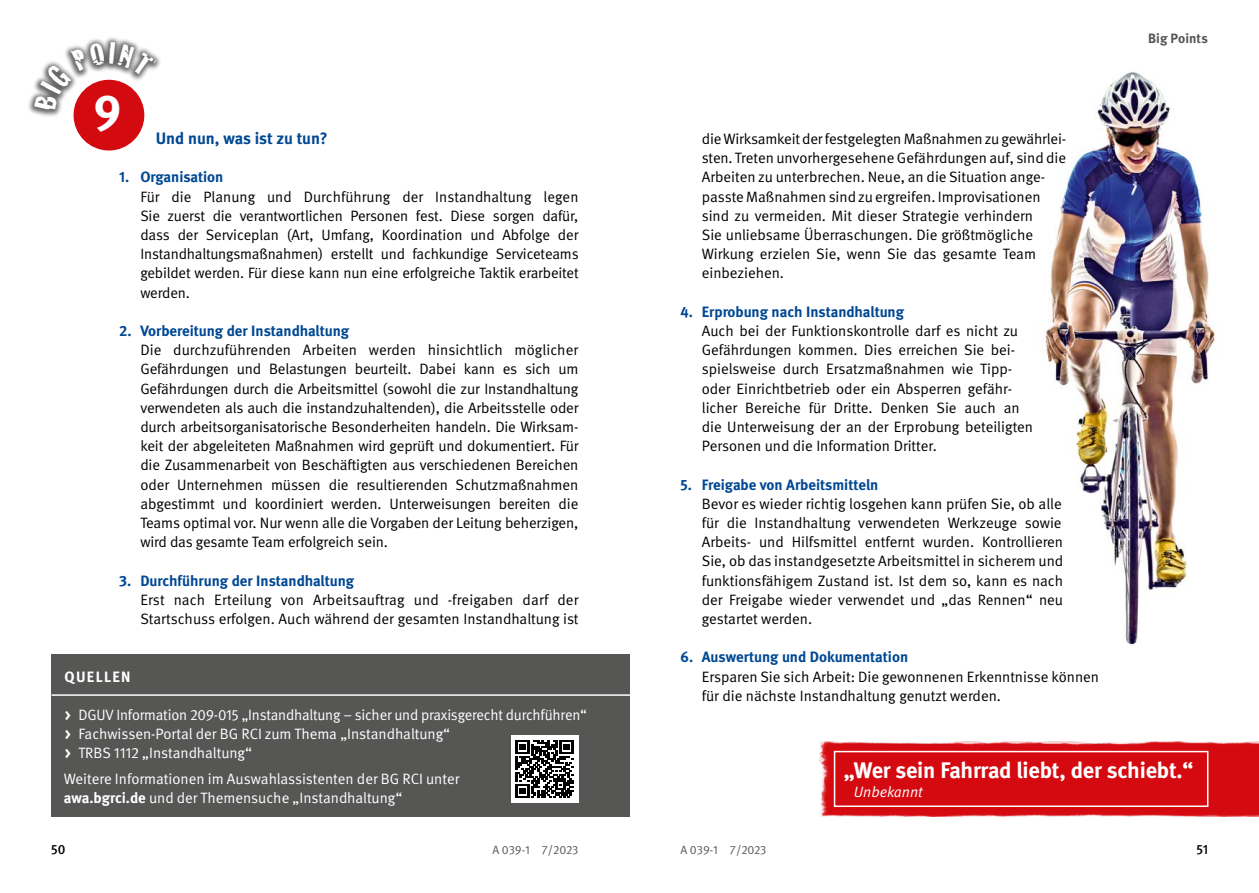
<style>
.page{position:relative;width:1259px;height:893px;background:#fff}
.page>*{position:absolute;margin:0;border:0;box-sizing:border-box;transform-origin:0 0}
.t1{font:700 49.5px "DGUV Meta";color:#fff}
.Inhalt_Fließtext{font:700 22.5px "DGUV Meta";letter-spacing:-.01em;color:#fff}
.Inhalt_Fließtext-2{font:700 16.5px "DGUV Meta";letter-spacing:-.01em;color:#004893}
.t2{font:15px/19.2px "DGUV Meta";letter-spacing:-.005em;color:#000}
.Inhalt_Fließtext__Bullet{font:15px/19.2px "DGUV Meta";letter-spacing:-.01em;color:#fff}
.Inhalt_Fließtext-3{font:italic 15px "DGUV Meta";color:#fff}
.Inhalt_Fließtext-4{font:700 15px "DGUV Meta";letter-spacing:.09em;color:#fff}
.t3{font:700 13.5px "DGUV Meta";letter-spacing:.005em;color:#565655}
.t4{font:500 13.5px "DGUV Meta";color:#000}
.t5{font:12px "DGUV Meta";color:#565655}
.s1{font-weight:700;color:#004893}
.s2{font-weight:700}
</style>
<div class="page">
<div style="left:51px;top:654px;width:578px;height:162px;background:#565655"></div>
<hr style="left:52px;top:694px;width:612px;height:2px;background:#fff">
<img style="left:1045px;top:72px;width:170px;height:573px">
<img style="left:819px;top:742px;width:440px;height:74px">
<div style="left:834px;top:751px;width:374px;height:56px;border:2px solid #fff"></div>
<div style="left:511px;top:735px;width:67px;height:67px;background:#fff"></div>
<svg style="left:516px;top:740px;width:58px;height:58px"></svg>
<svg style="left:28px;top:37px;width:132px;height:114px"></svg>
<h1 class="t1" style="left:94px;top:82px;width:29px">9</h1>
<p class="Inhalt_Fließtext-2" style="left:156px;top:128px;width:173px">Und nun, was ist zu tun?</p>
<p class="t2" style="left:140px;top:168px;width:440px;text-indent:-21px"><span class="s1">1. Organisation<br></span>Für die Planung und Durchführung der Instandhaltung legen Sie zuerst die verantwortlichen Personen fest. Diese sorgen dafür, dass der Serviceplan (Art, Umfang, Koordination und Abfolge der Instandhaltungsmaßnahmen) erstellt und fachkundige Serviceteams gebildet werden. Für diese kann nun eine erfolgreiche Taktik erarbeitet werden.</p>
<p class="t2" style="left:140px;top:321px;width:440px;text-indent:-21px"><span class="s1">2. Vorbereitung der Instandhaltung<br></span>Die durchzuführenden Arbeiten werden hinsichtlich möglicher Gefährdungen und Belastungen beurteilt. Dabei kann es sich um Gefährdungen durch die Arbeitsmittel (sowohl die zur Instandhaltung verwendeten als auch die instandzuhaltenden), die Arbeitsstelle oder durch arbeitsorganisatorische Besonderheiten handeln. Die Wirksam&shy;keit der abgeleiteten Maßnahmen wird geprüft und dokumentiert. Für die Zusammenarbeit von Beschäftigten aus verschiedenen Bereichen oder Unternehmen müssen die resultierenden Schutzmaßnahmen abgestimmt und koordiniert werden. Unterweisungen bereiten die Teams optimal vor. Nur wenn alle die Vorgaben der Leitung beherzigen, wird das gesamte Team erfolgreich sein.</p>
<p class="t2" style="left:140px;top:571px;width:440px;text-indent:-21px"><span class="s1">3. Durchführung der Instandhaltung<br></span>Erst nach Erteilung von Arbeitsauftrag und -freigaben darf der<br>Startschuss erfolgen. Auch während der gesamten Instandhaltung ist</p>
<p class="Inhalt_Fließtext-4" style="left:64px;top:667px;width:68px">QUELLEN</p>
<p class="Inhalt_Fließtext__Bullet" style="left:65px;top:705px;width:524px"><span class="s2">&gt;</span> DGUV Information 209-015 „Instandhaltung – sicher und praxisgerecht durchführen“</p>
<p class="Inhalt_Fließtext__Bullet" style="left:65px;top:725px;width:387px"><span class="s2">&gt;</span> Fachwissen-Portal der BG RCI zum Thema „Instandhaltung“</p>
<p class="Inhalt_Fließtext__Bullet" style="left:65px;top:744px;width:189px"><span class="s2">&gt;</span> TRBS 1112 „Instandhaltung“</p>
<p class="Inhalt_Fließtext__Bullet" style="left:64px;top:769px;width:397px">Weitere Informationen im Auswahlassistenten der BG RCI unter <span class="s2">awa.bgrci.de</span> und der Themensuche „Instandhaltung“</p>
<p class="t2" style="left:702px;top:129px;width:366px">die Wirksamkeit der festgelegten Maßnahmen zu gewährlei&shy;sten. Treten unvorhergesehene Gefährdungen auf, sind die Arbeiten zu unterbrechen. Neue, an die Situation ange&shy;passte Maßnahmen sind zu ergreifen. Improvisationen sind zu vermeiden. Mit dieser Strategie verhindern<br>Sie unliebsame Überraschungen. Die größtmögliche Wirkung erzielen Sie, wenn Sie das gesamte Team einbeziehen.</p>
<p class="t2" style="left:702px;top:302px;width:333px;text-indent:-21px"><span class="s1">4. Erprobung nach Instandhaltung<br></span>Auch bei der Funktionskontrolle darf es nicht zu Gefährdungen kommen. Dies erreichen Sie bei&shy;spielsweise durch Ersatzmaßnahmen wie Tipp&shy;oder Einrichtbetrieb oder ein Absperren gefähr&shy;licher Bereiche für Dritte. Denken Sie auch an die Unterweisung der an der Erprobung beteiligten Personen und die Information Dritter.</p>
<p class="t2" style="left:702px;top:475px;width:363px;text-indent:-21px"><span class="s1">5. Freigabe von Arbeitsmitteln<br></span>Bevor es wieder richtig losgehen kann prüfen Sie, ob alle für die Instandhaltung verwendeten Werkzeuge sowie Arbeits- und Hilfsmittel entfernt wurden. Kontrollieren Sie, ob das instandgesetzte Arbeitsmittel in sicherem und funktionsfähigem Zustand ist. Ist dem so, kann es nach der Freigabe wieder verwendet und „das Rennen“ neu gestartet werden.</p>
<p class="t2" style="left:702px;top:648px;width:399px;text-indent:-21px"><span class="s1">6. Auswertung und Dokumentation<br></span>Ersparen Sie sich Arbeit: Die gewonnenen Erkenntnisse können für die nächste Instandhaltung genutzt werden.</p>
<p class="t3" style="left:1148px;top:31px;width:61px">Big Points</p>
<p class="Inhalt_Fließtext" style="left:844px;top:757px;width:351px">„Wer sein Fahrrad liebt, der schiebt.“</p>
<p class="Inhalt_Fließtext-3" style="left:854px;top:783px;width:70px">Unbekannt</p>
<p class="t5" style="left:492px;top:843px;width:87px">A 039-1 7/2023</p>
<p class="t5" style="left:680px;top:843px;width:87px">A 039-1 7/2023</p>
<p class="t4" style="left:51px;top:842px;width:16px">50</p>
<p class="t4" style="left:1196px;top:842px;width:13px">51</p>
</div>
